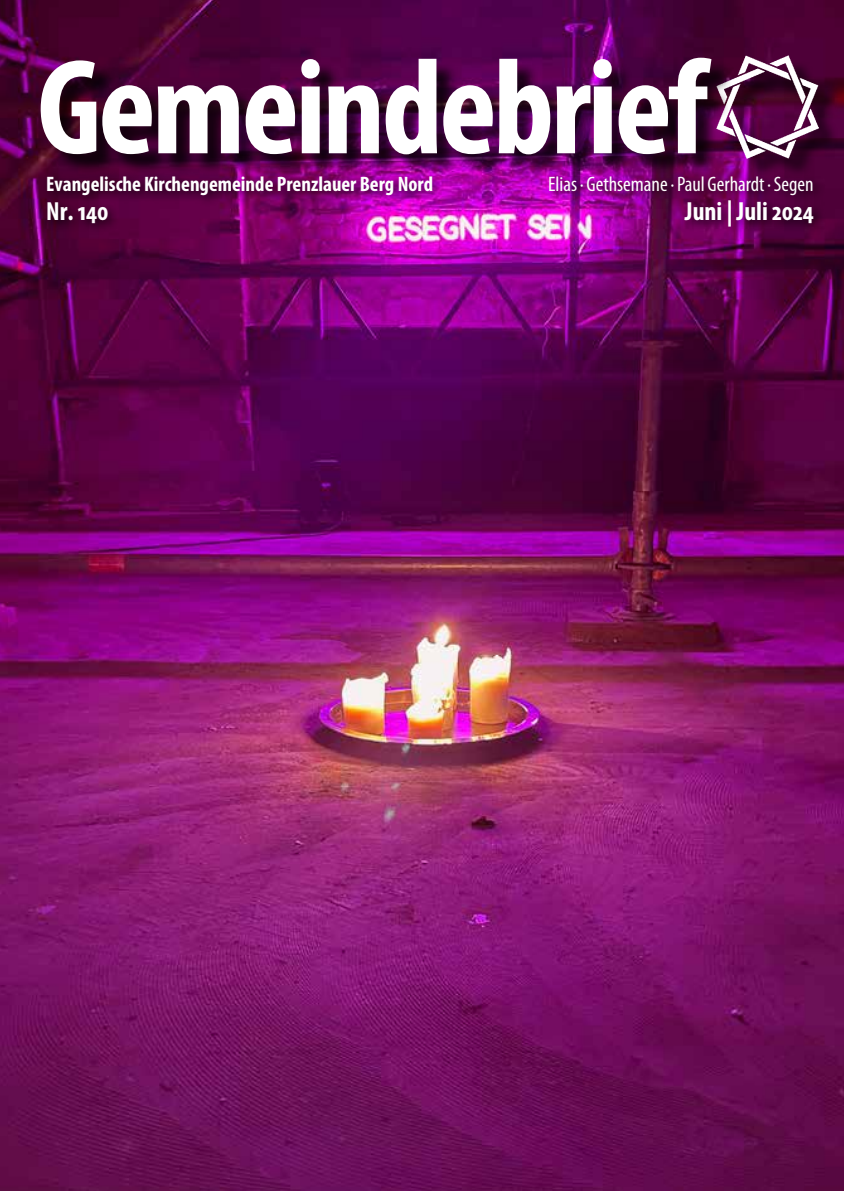
<style>
.page{position:relative;width:844px;height:1191px;background:#fff}
.page>*{position:absolute;margin:0;border:0;box-sizing:border-box;transform-origin:0 0}
.t1{font:700 condensed 136.5px "Myriad Pro";letter-spacing:-.025em;color:#fff}
.t2{font:700 condensed 26.25px "Myriad Pro";color:#fff}
.t3{font:700 condensed 21px "Myriad Pro";color:#fff}
.t4{font:condensed 21px "Myriad Pro";color:#fff}
</style>
<div class="page">
<img style="left:0;top:0;width:843px;height:1191px">
<div style="left:42px;top:170px;width:783px;height:69px;background:#000;opacity:.75"></div>
<div style="left:719px;top:60px;width:120px;height:119px;background:#000;opacity:.75"></div>
<img style="left:716px;top:55px;width:102px;height:103px">
<div style="left:44px;top:60px;width:689px;height:116px;background:#000;opacity:.75"></div>
<h1 class="t1" style="left:37px;top:22px;width:671px">Gemeindebrief</h1>
<p class="t3" style="left:46px;top:170px;width:388px">Evangelische Kirchengemeinde Prenzlauer Berg Nord</p>
<p class="t4" style="left:548px;top:171px;width:267px">Elias· Gethsemane·Paul Gerhardt·Segen</p>
<p class="t2" style="left:46px;top:195px;width:64px">Nr. 140</p>
<p class="t2" style="left:684px;top:195px;width:130px">Juni | Juli 2024</p>
</div>
